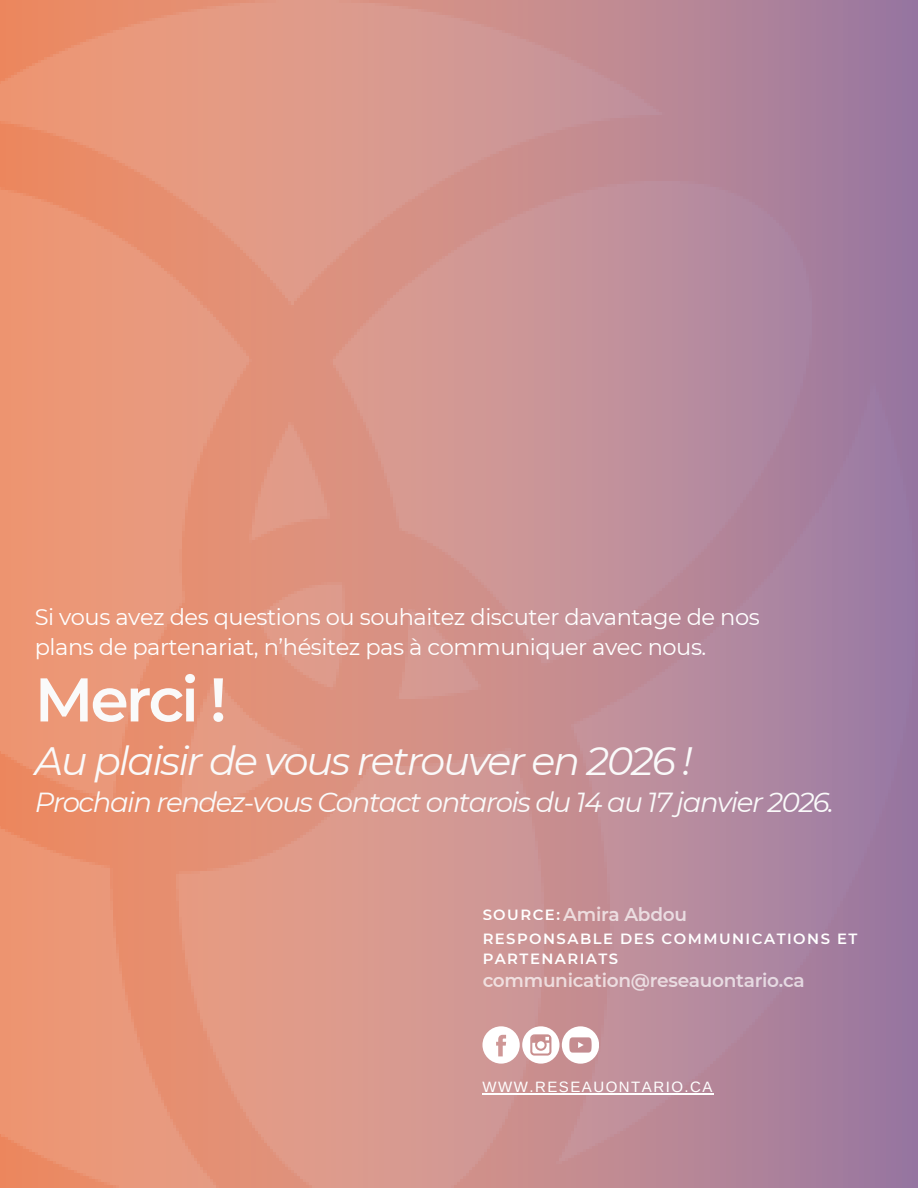
<style>
.page{position:relative;width:918px;height:1188px;background:#fff}
.page>*{position:absolute;margin:0;border:0;box-sizing:border-box;transform-origin:0 0}
.t1{font:600 61.65px "Montserrat";letter-spacing:-.05em;color:#fafafa}
.t2{font:italic 39.6px "Montserrat";letter-spacing:-.05em;color:#fafafa}
.t3{font:italic 27.6px "Montserrat";letter-spacing:-.05em;color:#fafafa}
.t4{font:22.5px/29.2px "Montserrat";letter-spacing:-.02em;color:#fff}
.t5{font:600 18.45px "Montserrat";letter-spacing:-.015em;color:#fff}
.t6{font:15px "Arimo";letter-spacing:.1em;color:#fff}
.t7{font:600 14.85px/24.3px "Montserrat";letter-spacing:.1em;color:#fff}
</style>
<div class="page">
<div style="left:0;top:0;width:918px;height:1188px;background:linear-gradient(to right,#f89d71,#a082a8)"></div>
<svg style="left:482px;top:1026px;width:117px;height:37px"></svg>
<hr style="left:482px;top:1093px;width:232px;height:1px;background:#fff">
<p class="t4" style="left:35px;top:603px;width:727px">Si vous avez des questions ou souhaitez discuter davantage de nos plans de partenariat, n’hésitez pas à communiquer avec nous.</p>
<h1 class="t1" style="left:35px;top:662px;width:194px">Merci !</h1>
<h2 class="t2" style="left:35px;top:737px;width:659px">Au plaisir de vous retrouver en 2026 !</h2>
<p class="t3" style="left:35px;top:785px;width:801px">Prochain rendez-vous Contact ontarois du 14 au 17 janvier 2026.</p>
<p class="t5" style="left:563px;top:903px;width:125px">Amira Abdou</p>
<p class="t7" style="left:482px;top:902px;width:376px">SOURCE:<br>RESPONSABLE DES COMMUNICATIONS ET</p>
<p class="t7" style="left:482px;top:946px;width:137px">PARTENARIATS</p>
<p class="t5" style="left:482px;top:969px;width:324px">communication@reseauontario.ca</p>
<p class="t6" style="left:482px;top:1079px;width:232px">WWW.RESEAUONTARIO.CA</p>
</div>
